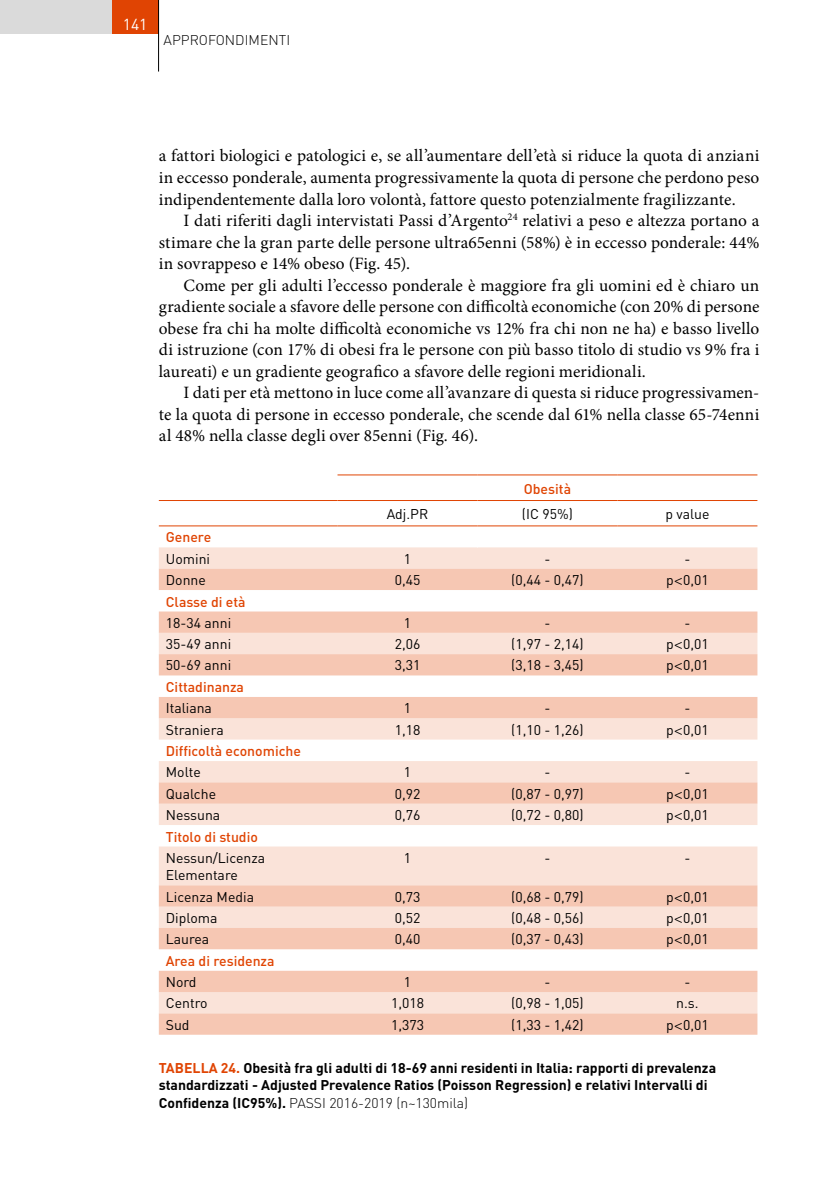
<style>
.page{position:relative;width:819px;height:1191px;background:#fff}
.page>*{position:absolute;margin:0;border:0;box-sizing:border-box;transform-origin:0 0}
.t1{font:17.32px/21.5px "Minion Pro";letter-spacing:.005em;color:#000;text-align:justify}
.t2{font:15.75px "DIN";color:#fff}
.t3{font:14px/17.5px "DIN";color:#000}
.t4{font:700 14px/17.5px "DIN";color:#000}
.t5{font:500 14px "DIN";color:#e04403}
.t6{font:300 14px "DIN";color:#000}
.s1{font-family:"Helvetica";font-weight:300}
.s2{color:#e04403}
.s3{font-weight:300}
</style>
<div class="page">
<div style="left:0;top:0;width:159px;height:34px;background:#dadada"></div>
<div style="left:113px;top:0;width:46px;height:34px;background:#e04403"></div>
<hr style="left:158px;top:0;width:1px;height:72px;background:#000">
<div style="left:159px;top:547px;width:598px;height:22px;background:#fae3d9"></div>
<svg style="left:159px;top:569px;width:598px;height:465px"></svg>
<hr style="left:337px;top:474px;width:140px;height:1px;background:#e04403">
<hr style="left:477px;top:474px;width:140px;height:1px;background:#e04403">
<hr style="left:617px;top:474px;width:140px;height:1px;background:#e04403">
<hr style="left:159px;top:500px;width:178px;height:1px;background:#e04403">
<hr style="left:337px;top:500px;width:140px;height:1px;background:#e04403">
<hr style="left:477px;top:500px;width:140px;height:1px;background:#e04403">
<hr style="left:617px;top:500px;width:140px;height:1px;background:#e04403">
<hr style="left:159px;top:525px;width:178px;height:1px;background:#e04403">
<hr style="left:337px;top:525px;width:140px;height:1px;background:#e04403">
<hr style="left:477px;top:525px;width:140px;height:1px;background:#e04403">
<hr style="left:617px;top:525px;width:140px;height:1px;background:#e04403">
<p class="t2" style="left:123px;top:14px;width:26px">141</p>
<p class="t6" style="left:163px;top:31px;width:128px">APPROFONDIMENTI</p>
<p class="t1" style="left:159px;top:145px;width:602px">a fattori biologici e patologici e, se all’aumentare dell’età si riduce la quota di anziani in eccesso ponderale, aumenta progressivamente la quota di persone che perdono peso indipendentemente dalla loro volontà, fattore questo potenzialmente fragilizzante.</p>
<p class="t1" style="left:159px;top:210px;width:602px;text-indent:25px">I dati riferiti dagli intervistati Passi d’Argento<sup>24</sup> relativi a peso e altezza portano a stimare che la gran parte delle persone ultra65enni (58%) è in eccesso ponderale: 44% in sovrappeso e 14% obeso (Fig. 45).</p>
<p class="t1" style="left:159px;top:274px;width:602px;text-indent:25px">Come per gli adulti l’eccesso ponderale è maggiore fra gli uomini ed è chiaro un gradiente sociale a sfavore delle persone con difficoltà economiche (con 20% di persone obese fra chi ha molte difficoltà economiche vs 12% fra chi non ne ha) e basso livello di istruzione (con 17% di obesi fra le persone con più basso titolo di studio vs 9% fra i laureati) e un gradiente geografico a sfavore delle regioni meridionali.</p>
<p class="t1" style="left:159px;top:382px;width:602px;text-indent:25px">I dati per età mettono in luce come all’avanzare di questa si riduce progressivamen&shy;te la quota di persone in eccesso ponderale, che scende dal 61% nella classe 65-74enni al 48% nella classe degli over 85enni (Fig. 46).</p>
<p class="t5" style="left:524px;top:479px;width:49px">Obesità</p>
<p class="t3" style="left:387px;top:505px;width:43px">Adj.PR</p>
<p class="t3" style="left:522px;top:505px;width:52px">(IC 95%)</p>
<p class="t3" style="left:665px;top:505px;width:46px">p value</p>
<p class="t5" style="left:166px;top:528px;width:47px">Genere</p>
<p class="t3" style="left:166px;top:549px;width:46px">Uomini</p>
<p class="t3" style="left:404px;top:549px;width:9px">1</p>
<p class="t3" style="left:544px;top:549px;width:7px">-</p>
<p class="t3" style="left:684px;top:549px;width:7px">-</p>
<p class="t3" style="left:166px;top:571px;width:41px">Donne</p>
<p class="t3" style="left:394px;top:571px;width:27px">0,45</p>
<p class="t3" style="left:511px;top:571px;width:74px">(0,44 - 0,47)</p>
<p class="t3" style="left:666px;top:571px;width:44px">p<span class="s1">&lt;</span>0,01</p>
<p class="t5" style="left:166px;top:592px;width:81px">Classe di età</p>
<p class="t3" style="left:166px;top:614px;width:67px">18-34 anni</p>
<p class="t3" style="left:404px;top:614px;width:9px">1</p>
<p class="t3" style="left:544px;top:614px;width:7px">-</p>
<p class="t3" style="left:684px;top:614px;width:7px">-</p>
<p class="t3" style="left:166px;top:635px;width:67px">35-49 anni</p>
<p class="t3" style="left:394px;top:635px;width:27px">2,06</p>
<p class="t3" style="left:511px;top:635px;width:74px">(1,97 - 2,14)</p>
<p class="t3" style="left:666px;top:635px;width:44px">p<span class="s1">&lt;</span>0,01</p>
<p class="t3" style="left:166px;top:656px;width:67px">50-69 anni</p>
<p class="t3" style="left:394px;top:656px;width:27px">3,31</p>
<p class="t3" style="left:511px;top:656px;width:74px">(3,18 - 3,45)</p>
<p class="t3" style="left:666px;top:656px;width:44px">p<span class="s1">&lt;</span>0,01</p>
<p class="t5" style="left:166px;top:678px;width:80px">Cittadinanza</p>
<p class="t3" style="left:166px;top:699px;width:48px">Italiana</p>
<p class="t3" style="left:404px;top:699px;width:9px">1</p>
<p class="t3" style="left:544px;top:699px;width:7px">-</p>
<p class="t3" style="left:684px;top:699px;width:7px">-</p>
<p class="t3" style="left:166px;top:720px;width:59px">Straniera</p>
<p class="t3" style="left:394px;top:720px;width:27px">1,18</p>
<p class="t3" style="left:511px;top:720px;width:74px">(1,10 - 1,26)</p>
<p class="t3" style="left:666px;top:720px;width:44px">p<span class="s1">&lt;</span>0,01</p>
<p class="t5" style="left:166px;top:742px;width:137px">Difficoltà economiche</p>
<p class="t3" style="left:166px;top:763px;width:36px">Molte</p>
<p class="t3" style="left:404px;top:763px;width:9px">1</p>
<p class="t3" style="left:544px;top:763px;width:7px">-</p>
<p class="t3" style="left:684px;top:763px;width:7px">-</p>
<p class="t3" style="left:166px;top:784px;width:52px">Qualche</p>
<p class="t3" style="left:394px;top:784px;width:27px">0,92</p>
<p class="t3" style="left:511px;top:784px;width:74px">(0,87 - 0,97)</p>
<p class="t3" style="left:666px;top:784px;width:44px">p<span class="s1">&lt;</span>0,01</p>
<p class="t3" style="left:166px;top:806px;width:56px">Nessuna</p>
<p class="t3" style="left:394px;top:806px;width:27px">0,76</p>
<p class="t3" style="left:511px;top:806px;width:74px">(0,72 - 0,80)</p>
<p class="t3" style="left:666px;top:806px;width:44px">p<span class="s1">&lt;</span>0,01</p>
<p class="t5" style="left:166px;top:827px;width:94px">Titolo di studio</p>
<p class="t3" style="left:166px;top:848px;width:101px">Nessun/Licenza<br>Elementare</p>
<p class="t3" style="left:404px;top:848px;width:9px">1</p>
<p class="t3" style="left:544px;top:848px;width:7px">-</p>
<p class="t3" style="left:684px;top:848px;width:7px">-</p>
<p class="t3" style="left:166px;top:887px;width:90px">Licenza Media</p>
<p class="t3" style="left:394px;top:887px;width:27px">0,73</p>
<p class="t3" style="left:511px;top:887px;width:74px">(0,68 - 0,79)</p>
<p class="t3" style="left:666px;top:887px;width:44px">p<span class="s1">&lt;</span>0,01</p>
<p class="t3" style="left:166px;top:909px;width:53px">Diploma</p>
<p class="t3" style="left:394px;top:909px;width:27px">0,52</p>
<p class="t3" style="left:511px;top:909px;width:74px">(0,48 - 0,56)</p>
<p class="t3" style="left:666px;top:909px;width:44px">p<span class="s1">&lt;</span>0,01</p>
<p class="t3" style="left:166px;top:930px;width:45px">Laurea</p>
<p class="t3" style="left:394px;top:930px;width:27px">0,40</p>
<p class="t3" style="left:511px;top:930px;width:74px">(0,37 - 0,43)</p>
<p class="t3" style="left:666px;top:930px;width:44px">p<span class="s1">&lt;</span>0,01</p>
<p class="t5" style="left:166px;top:951px;width:110px">Area di residenza</p>
<p class="t3" style="left:166px;top:973px;width:32px">Nord</p>
<p class="t3" style="left:404px;top:973px;width:9px">1</p>
<p class="t3" style="left:544px;top:973px;width:7px">-</p>
<p class="t3" style="left:684px;top:973px;width:7px">-</p>
<p class="t3" style="left:166px;top:994px;width:43px">Centro</p>
<p class="t3" style="left:391px;top:994px;width:34px">1,018</p>
<p class="t3" style="left:511px;top:994px;width:74px">(0,98 - 1,05)</p>
<p class="t3" style="left:676px;top:994px;width:24px">n.s.</p>
<p class="t3" style="left:166px;top:1015px;width:25px">Sud</p>
<p class="t3" style="left:391px;top:1015px;width:34px">1,373</p>
<p class="t3" style="left:511px;top:1015px;width:74px">(1,33 - 1,42)</p>
<p class="t3" style="left:666px;top:1015px;width:44px">p<span class="s1">&lt;</span>0,01</p>
<p class="t4" style="left:159px;top:1058px;width:558px"><span class="s2">TABELLA 24.</span> Obesità fra gli adulti di 18-69 anni residenti in Italia: rapporti di prevalenza standardizzati - Adjusted Prevalence Ratios (Poisson Regression) e relativi Intervalli di<br>Confidenza (IC95%). <span class="s3">PASSI 2016-2019 (n~130mila)</span></p>
</div>
